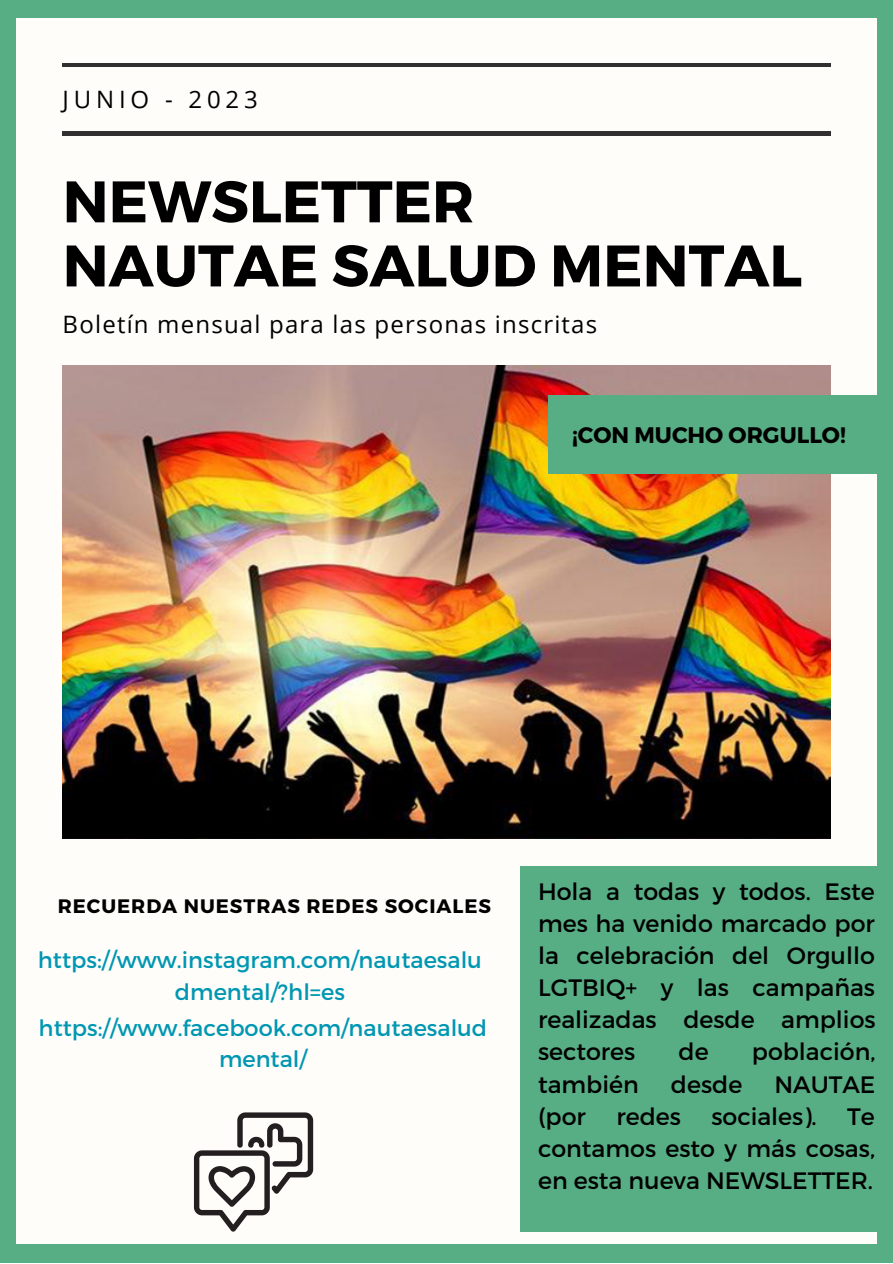
<style>
.page{position:relative;width:893px;height:1264px;background:#fff}
.page>*{position:absolute;margin:0;border:0;box-sizing:border-box;transform-origin:0 0}
.t1{font:700 58.5px "Montserrat";color:#000}
.t2{font:24px "Open Sans";letter-spacing:.05em;color:#000}
.t3{font:24px "Open Sans";letter-spacing:.2em;color:#000}
.t4{font:23.7px/32.1px "Montserrat";color:#000;text-align:justify}
.t5{font:22.5px/31.5px "Montserrat";color:#0097b2;text-align:center}
.t6{font:700 22.5px "Montserrat";color:#000}
.t7{font:700 19.5px "Montserrat";letter-spacing:.05em;color:#000}
</style>
<div class="page">
<div style="left:0;top:0;width:892px;height:1262px;background:#57ad84"></div>
<div style="left:17px;top:18px;width:859px;height:1226px;background:#fffdfa"></div>
<hr style="left:63px;top:132px;width:767px;height:3px;background:#303030">
<hr style="left:63px;top:63px;width:767px;height:4px;background:#303030">
<div style="left:519px;top:866px;width:373px;height:365px;background:#57ad84"></div>
<svg style="left:194px;top:1112px;width:119px;height:119px"></svg>
<img style="left:63px;top:366px;width:767px;height:472px">
<div style="left:548px;top:395px;width:344px;height:79px;background:#57ad84"></div>
<p class="t3" style="left:63px;top:83px;width:197px">JUNIO - 2023</p>
<p class="t1" style="left:63px;top:163px;width:413px">NEWSLETTER</p>
<p class="t1" style="left:63px;top:227px;width:740px">NAUTAE SALUD MENTAL</p>
<p class="t2" style="left:63px;top:307px;width:536px">Boletín mensual para las personas inscritas</p>
<p class="t6" style="left:572px;top:420px;width:275px">¡CON MUCHO ORGULLO!</p>
<p class="t7" style="left:58px;top:893px;width:434px">RECUERDA NUESTRAS REDES SOCIALES</p>
<p class="t5" style="left:38px;top:943px;width:445px">https://www.instagram.com/nautaesalu dmental/?hl=es</p>
<p class="t5" style="left:39px;top:1012px;width:450px;line-height:30.3px">https://www.facebook.com/nautaesalud mental/</p>
<p class="t4" style="left:538px;top:873px;width:339px">Hola a todas y todos. Este mes ha venido marcado por la celebración del Orgullo LGTBIQ+ y las campañas realizadas desde amplios sectores</p>
<p class="t4" style="left:678px;top:1034px;width:32px">de</p>
<p class="t4" style="left:752px;top:1034px;width:125px">población,</p>
<p class="t4" style="left:538px;top:1066px;width:102px">también</p>
<p class="t4" style="left:671px;top:1066px;width:73px">desde</p>
<p class="t4" style="left:774px;top:1066px;width:103px">NAUTAE</p>
<p class="t4" style="left:538px;top:1098px;width:49px">(por</p>
<p class="t4" style="left:616px;top:1098px;width:66px">redes</p>
<p class="t4" style="left:711px;top:1098px;width:107px">sociales).</p>
<p class="t4" style="left:538px;top:1098px;width:338px;text-indent:309px">Te contamos esto y más cosas, en esta nueva NEWSLETTER.</p>
</div>
